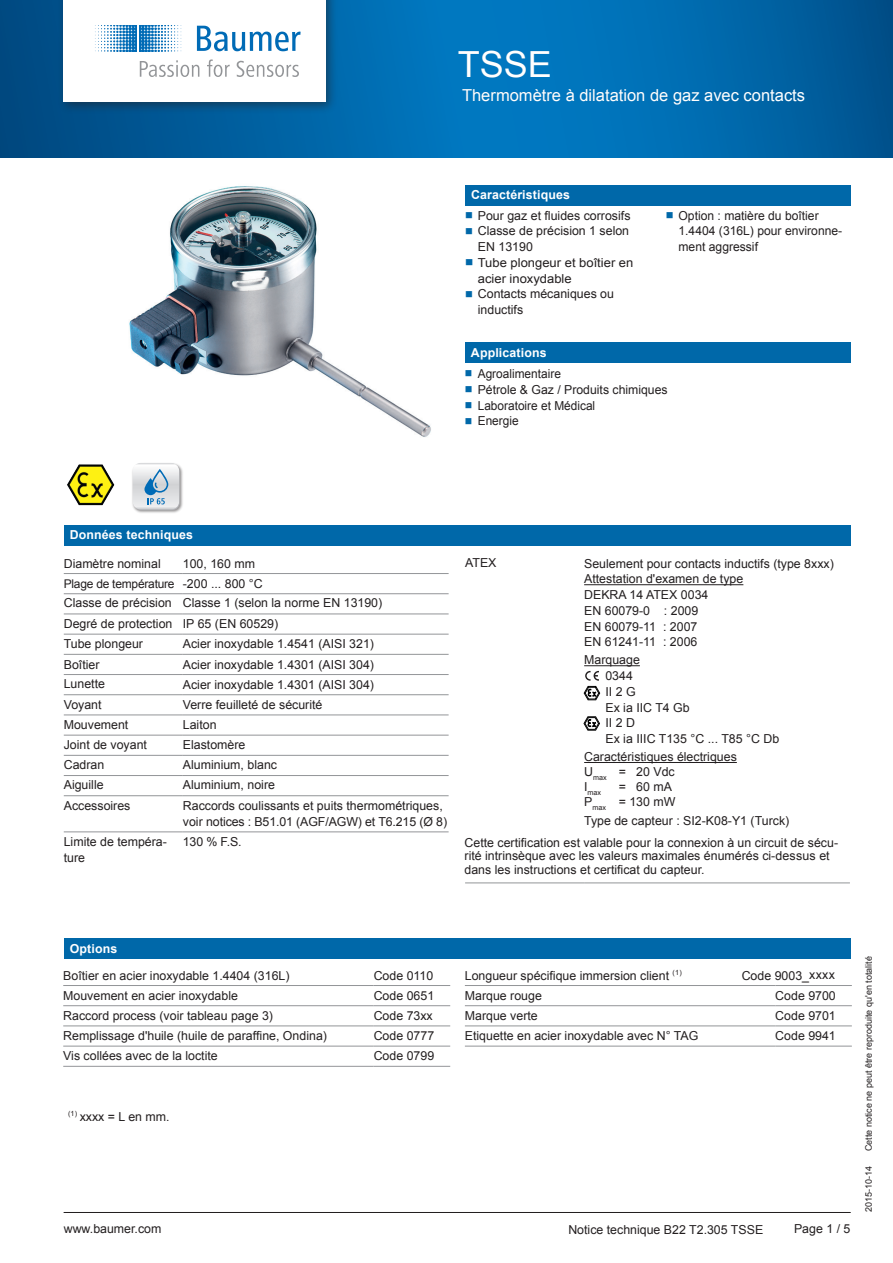
<style>
.page{position:relative;width:893px;height:1263px;background:#fff}
.page>*{position:absolute;margin:0;border:0;box-sizing:border-box;transform-origin:0 0}
.t1{font:36px "Arial";color:#fff}
.t2{font:16.5px "Arial";color:#fff}
.t3{font:12.3px/15.8px "Arial";color:#231f20}
.t4{font:12.3px/15.8px "Arial";color:#231f20;scale:.96 1}
.t5{font:700 12.3px "Arial";letter-spacing:.01em;color:#fff}
.t6{font:12px "Arial";letter-spacing:-.02em;color:#231f20}
.t7{font:9px "Arial";color:#231f20}
.t8{font:7.2px "Arial";color:#231f20}
.s1{font-size:12.3px}
.s2{font-size:12px}
</style>
<div class="page">
<hr style="left:64px;top:1212px;width:786px;height:1px;background:#231f20">
<img style="left:129px;top:186px;width:302px;height:251px">
<svg style="left:0;top:0;width:893px;height:157px;background:#0067aa"></svg>
<div style="left:58px;top:0;width:280px;height:114px;background:#231f20;opacity:.5"></div>
<div style="left:64px;top:0;width:262px;height:102px;background:#fff"></div>
<svg style="left:30px;top:25px;width:271px;height:67px"></svg>
<div style="left:465px;top:185px;width:385px;height:20px;background:#0068a9"></div>
<div style="left:465px;top:343px;width:385px;height:20px;background:#0068a9"></div>
<div style="left:64px;top:525px;width:786px;height:20px;background:#0068a9"></div>
<hr style="left:64px;top:573px;width:119px;height:1px;background:#939598">
<hr style="left:183px;top:573px;width:266px;height:1px;background:#939598">
<hr style="left:64px;top:593px;width:119px;height:1px;background:#939598">
<hr style="left:183px;top:593px;width:266px;height:1px;background:#939598">
<hr style="left:64px;top:614px;width:119px;height:1px;background:#939598">
<hr style="left:183px;top:614px;width:266px;height:1px;background:#939598">
<hr style="left:64px;top:634px;width:119px;height:1px;background:#939598">
<hr style="left:183px;top:634px;width:266px;height:1px;background:#939598">
<hr style="left:64px;top:654px;width:119px;height:1px;background:#939598">
<hr style="left:183px;top:654px;width:266px;height:1px;background:#939598">
<hr style="left:64px;top:694px;width:119px;height:1px;background:#939598">
<hr style="left:183px;top:694px;width:266px;height:1px;background:#939598">
<hr style="left:64px;top:715px;width:119px;height:1px;background:#939598">
<hr style="left:183px;top:715px;width:266px;height:1px;background:#939598">
<hr style="left:64px;top:775px;width:119px;height:1px;background:#939598">
<hr style="left:183px;top:775px;width:266px;height:1px;background:#939598">
<hr style="left:64px;top:831px;width:119px;height:1px;background:#939598">
<hr style="left:183px;top:831px;width:266px;height:1px;background:#939598">
<hr style="left:64px;top:795px;width:119px;height:1px;background:#939598">
<hr style="left:183px;top:795px;width:266px;height:1px;background:#939598">
<hr style="left:64px;top:674px;width:119px;height:1px;background:#939598">
<hr style="left:183px;top:674px;width:266px;height:1px;background:#939598">
<hr style="left:64px;top:755px;width:119px;height:1px;background:#939598">
<hr style="left:183px;top:755px;width:266px;height:1px;background:#939598">
<hr style="left:64px;top:735px;width:119px;height:1px;background:#939598">
<hr style="left:183px;top:735px;width:266px;height:1px;background:#939598">
<div style="left:64px;top:939px;width:786px;height:20px;background:#0068a9"></div>
<hr style="left:465px;top:883px;width:119px;height:1px;background:#939598">
<hr style="left:584px;top:883px;width:266px;height:1px;background:#939598">
<hr style="left:584px;top:584px;width:159px;height:1px;background:#231f20">
<hr style="left:584px;top:665px;width:56px;height:1px;background:#231f20">
<hr style="left:584px;top:762px;width:153px;height:1px;background:#231f20">
<hr style="left:63px;top:985px;width:311px;height:1px;background:#939598">
<hr style="left:374px;top:985px;width:76px;height:1px;background:#939598">
<hr style="left:63px;top:1005px;width:311px;height:1px;background:#939598">
<hr style="left:374px;top:1005px;width:76px;height:1px;background:#939598">
<hr style="left:63px;top:1066px;width:311px;height:1px;background:#939598">
<hr style="left:374px;top:1066px;width:76px;height:1px;background:#939598">
<hr style="left:63px;top:1025px;width:311px;height:1px;background:#939598">
<hr style="left:374px;top:1025px;width:76px;height:1px;background:#939598">
<hr style="left:63px;top:1046px;width:311px;height:1px;background:#939598">
<hr style="left:374px;top:1046px;width:76px;height:1px;background:#939598">
<hr style="left:465px;top:985px;width:310px;height:1px;background:#939598">
<hr style="left:775px;top:985px;width:77px;height:1px;background:#939598">
<hr style="left:465px;top:1005px;width:310px;height:1px;background:#939598">
<hr style="left:775px;top:1005px;width:77px;height:1px;background:#939598">
<hr style="left:465px;top:1025px;width:310px;height:1px;background:#939598">
<hr style="left:775px;top:1025px;width:77px;height:1px;background:#939598">
<hr style="left:465px;top:1046px;width:310px;height:1px;background:#939598">
<hr style="left:775px;top:1046px;width:77px;height:1px;background:#939598">
<svg style="left:584px;top:671px;width:16px;height:29px"></svg>
<svg style="left:584px;top:716px;width:16px;height:14px"></svg>
<img style="left:132px;top:465px;width:51px;height:48px">
<div style="left:133px;top:464px;width:47px;height:46px;background:#b2b3b7;border-radius:8px"></div>
<svg style="left:133px;top:463px;width:46px;height:46px;background:#c8d5df"></svg>
<img style="left:67px;top:464px;width:48px;height:42px">
<h1 class="t1" style="left:458px;top:40px;width:96px">TSSE</h1>
<h2 class="t2" style="left:462px;top:85px;width:344px">Thermomètre à dilatation de gaz avec contacts</h2>
<p class="t5" style="left:471px;top:187px;width:100px">Caractéristiques</p>
<p class="t3" style="left:478px;top:208px;width:157px">Pour gaz et fluides corrosifs<br>Classe de précision 1 selon<br>EN 13190<br>Tube plongeur et boîtier en acier inoxydable<br>Contacts mécaniques ou inductifs</p>
<p class="t3" style="left:678px;top:208px;width:165px">Option : matière du boîtier<br>1.4404 (316L) pour environne&shy;ment aggressif</p>
<p class="t5" style="left:471px;top:345px;width:77px">Applications</p>
<p class="t4" style="left:478px;top:366px;width:199px">Agroalimentaire<br>Pétrole &amp; Gaz / Produits chimiques<br>Laboratoire et Médical<br>Energie</p>
<p class="t5" style="left:70px;top:527px;width:125px">Données techniques</p>
<p class="t3" style="left:64px;top:556px;width:98px">Diamètre nominal</p>
<p class="t3" style="left:183px;top:556px;width:74px">100, 160 mm</p>
<p class="t6" style="left:64px;top:575px;width:200px">Plage de température <span class="s1">-200 ... 800 °C</span></p>
<p class="t3" style="left:64px;top:593px;width:320px;line-height:21px">Classe de précision Classe 1 (selon la norme EN 13190)<br>Degré de protection IP 65 (EN 60529)</p>
<p class="t3" style="left:64px;top:636px;width:81px">Tube plongeur</p>
<p class="t3" style="left:183px;top:636px;width:193px">Acier inoxydable 1.4541 (AISI 321)</p>
<p class="t3" style="left:64px;top:657px;width:37px">Boîtier</p>
<p class="t3" style="left:183px;top:657px;width:193px">Acier inoxydable 1.4301 (AISI 304)</p>
<p class="t3" style="left:64px;top:676px;width:43px">Lunette</p>
<p class="t3" style="left:183px;top:677px;width:193px">Acier inoxydable 1.4301 (AISI 304)</p>
<p class="t3" style="left:64px;top:697px;width:39px">Voyant</p>
<p class="t3" style="left:183px;top:697px;width:141px">Verre feuilleté de sécurité</p>
<p class="t3" style="left:64px;top:717px;width:66px">Mouvement</p>
<p class="t3" style="left:183px;top:717px;width:35px">Laiton</p>
<p class="t3" style="left:64px;top:737px;width:85px">Joint de voyant</p>
<p class="t3" style="left:183px;top:737px;width:64px">Elastomère</p>
<p class="t3" style="left:64px;top:757px;width:42px">Cadran</p>
<p class="t3" style="left:183px;top:757px;width:96px">Aluminium, blanc</p>
<p class="t3" style="left:64px;top:777px;width:41px">Aiguille</p>
<p class="t3" style="left:183px;top:777px;width:94px">Aluminium, noire</p>
<p class="t3" style="left:64px;top:798px;width:68px">Accessoires</p>
<p class="t3" style="left:183px;top:798px;width:266px">Raccords coulissants et puits thermométriques, voir notices : B51.01 (AGF/AGW) et T6.215 (Ø 8)</p>
<p class="t3" style="left:64px;top:834px;width:105px">Limite de tempéra&shy;ture</p>
<p class="t3" style="left:183px;top:834px;width:60px">130 % F.S.</p>
<p class="t3" style="left:465px;top:555px;width:33px">ATEX</p>
<p class="t3" style="left:584px;top:556px;width:251px">Seulement pour contacts inductifs (type 8xxx)<br>Attestation d'examen de type<br>DEKRA 14 ATEX 0034<br>EN 60079-0 : 2009<br>EN 60079-11 : 2007<br>EN 61241-11 : 2006</p>
<p class="t3" style="left:605px;top:652px;width:175px;text-indent:-21px">Marquage<br>0344<br>II 2 G<br>Ex ia IIC T4 Gb<br>II 2 D<br>Ex ia IIIC T135 °C ... T85 °C Db</p>
<p class="t3" style="left:584px;top:750px;width:154px;line-height:14.9px">Caractéristiques électriques<br>U<sub>max</sub> = 20 Vdc</p>
<p class="t8" style="left:584px;top:788px;width:18px"><sup>I</sup>max</p>
<p class="t3" style="left:584px;top:779px;width:93px;line-height:14.9px;text-align:right">= 60 mA<br>P<sub>max</sub> = 130 mW</p>
<p class="t3" style="left:584px;top:813px;width:207px">Type de capteur : SI2-K08-Y1 (Turck)</p>
<p class="t3" style="left:465px;top:836px;width:375px;line-height:13.5px">Cette certification est valable pour la connexion à un circuit de sécu&shy;rité intrinsèque avec les valeurs maximales énumérés ci-dessus et dans les instructions et certificat du capteur.</p>
<p class="t5" style="left:70px;top:941px;width:49px">Options</p>
<p class="t3" style="left:63px;top:967px;width:228px">Boîtier en acier inoxydable 1.4404 (316L)</p>
<p class="t3" style="left:374px;top:967px;width:61px">Code 0110</p>
<p class="t3" style="left:63px;top:988px;width:176px">Mouvement en acier inoxydable</p>
<p class="t3" style="left:374px;top:988px;width:62px">Code 0651</p>
<p class="t3" style="left:63px;top:1008px;width:211px">Raccord process (voir tableau page 3)</p>
<p class="t3" style="left:374px;top:1008px;width:61px">Code 73xx</p>
<p class="t3" style="left:63px;top:1028px;width:265px">Remplissage d'huile (huile de paraffine, Ondina)</p>
<p class="t3" style="left:374px;top:1028px;width:62px">Code 0777</p>
<p class="t3" style="left:63px;top:1048px;width:156px">Vis collées avec de la loctite</p>
<p class="t3" style="left:374px;top:1048px;width:62px">Code 0799</p>
<p class="t3" style="left:68px;top:1109px;width:103px"><sup>(1)</sup> xxxx = L en mm<span class="s2">.</span></p>
<p class="t3" style="left:465px;top:967px;width:218px">Longueur spécifique immersion client <sup>(1)</sup></p>
<p class="t3" style="left:742px;top:967px;width:95px">Code 9003_xxxx</p>
<p class="t3" style="left:465px;top:988px;width:79px">Marque rouge</p>
<p class="t3" style="left:775px;top:988px;width:62px">Code 9700</p>
<p class="t3" style="left:465px;top:1008px;width:74px">Marque verte</p>
<p class="t3" style="left:775px;top:1008px;width:62px">Code 9701</p>
<p class="t3" style="left:465px;top:1028px;width:235px">Etiquette en acier inoxydable avec N° TAG</p>
<p class="t3" style="left:775px;top:1028px;width:62px">Code 9941</p>
<p class="t3" style="left:64px;top:1221px;width:99px">www.baumer.com</p>
<p class="t3" style="left:568px;top:1221px;width:196px">Notice technique B22 T2.305 TSSE</p>
<p class="t3" style="left:794px;top:1221px;width:58px">Page 1 / 5</p>
<p class="t7" style="left:863px;top:1151px;width:196px;rotate:-90deg">Cette notice ne peut être reproduite qu'en totalité</p>
<p class="t7" style="left:863px;top:1212px;width:48px;rotate:-90deg">2015-10-14</p>
</div>
